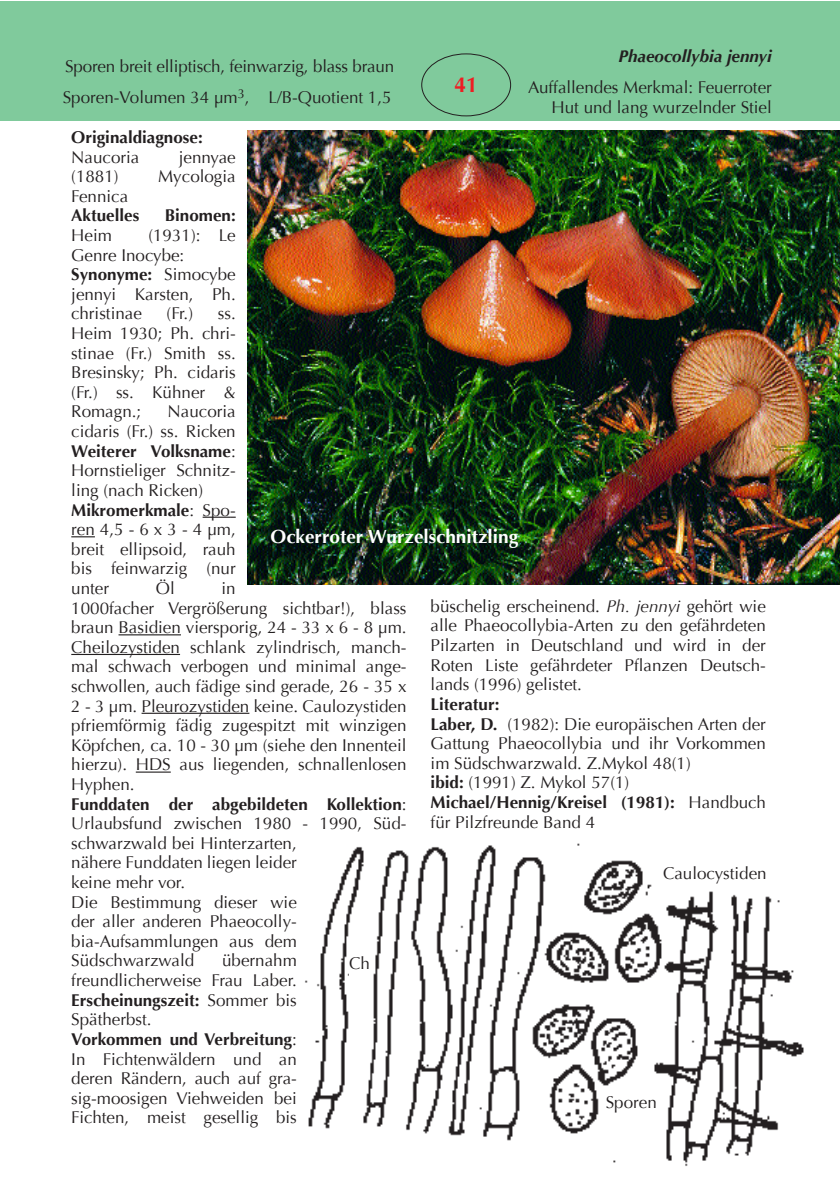
<style>
.page{position:relative;width:840px;height:1191px;background:#fff}
.page>*{position:absolute;margin:0;border:0;box-sizing:border-box;transform-origin:0 0}
.t1{font:700 21.4px "Optima";color:#ee1d23}
.t2{font:700 19px "Optima";color:#fff}
.t3{font:17px/19.6px "Optima";color:#231f20}
.t4{font:700 17px "Optima";color:#231f20}
.t5{font:italic 700 17px "Optima";color:#231f20}
.s1{font-weight:700}
.s2{font-style:italic}
</style>
<div class="page">
<div style="left:0;top:1px;width:839px;height:119px;background:#80ca9c"></div>
<div style="left:421px;top:53px;width:90px;height:63px;border:2px solid #231f20;border-radius:50%"></div>
<hr style="left:202px;top:516px;width:28px;height:2px;background:#231f20">
<svg style="left:71px;top:536px;width:24px;height:1px"></svg>
<hr style="left:118px;top:634px;width:63px;height:1px;background:#231f20">
<hr style="left:71px;top:654px;width:109px;height:1px;background:#231f20">
<hr style="left:141px;top:712px;width:108px;height:2px;background:#231f20">
<hr style="left:136px;top:771px;width:35px;height:1px;background:#231f20">
<img style="left:305px;top:843px;width:499px;height:323px">
<div style="left:605px;top:1092px;width:57px;height:21px;background:#fff"></div>
<div style="left:662px;top:863px;width:104px;height:20px;background:#fff"></div>
<div style="left:349px;top:953px;width:23px;height:29px;background:#fff"></div>
<img style="left:247px;top:131px;width:592px;height:453px">
<p class="t3" style="left:65px;top:57px;width:330px">Sporen breit elliptisch, feinwarzig, blass braun</p>
<p class="t3" style="left:63px;top:87px;width:330px">Sporen-Volumen 34 µm<sup>3</sup>, L/B-Quotient 1,5</p>
<p class="t1" style="left:454px;top:72px;width:25px">41</p>
<p class="t5" style="left:618px;top:46px;width:155px">Phaeocollybia jennyi</p>
<p class="t3" style="left:527px;top:77px;width:245px;text-align:right">Auffallendes Merkmal: Feuerroter<br>Hut und lang wurzelnder Stiel</p>
<p class="t4" style="left:71px;top:127px;width:133px">Originaldiagnose:</p>
<p class="t3" style="left:71px;top:147px;width:70px">Naucoria</p>
<p class="t3" style="left:179px;top:147px;width:58px">jennyae</p>
<p class="t3" style="left:71px;top:167px;width:49px">(1881)</p>
<p class="t3" style="left:158px;top:167px;width:79px">Mycologia</p>
<p class="t3" style="left:71px;top:186px;width:58px">Fennica</p>
<p class="t4" style="left:71px;top:206px;width:70px">Aktuelles</p>
<p class="t4" style="left:165px;top:206px;width:72px">Binomen:</p>
<p class="t3" style="left:71px;top:226px;width:42px">Heim</p>
<p class="t3" style="left:71px;top:226px;width:166px;text-indent:77px">(1931): Le<br>Genre Inocybe:<br><span class="s1">Synonyme:</span> Simocybe jennyi Karsten, Ph. christinae</p>
<p class="t3" style="left:166px;top:304px;width:28px">(Fr.)</p>
<p class="t3" style="left:71px;top:304px;width:166px;text-align:justify;text-indent:146px">ss.<br>Heim 1930; Ph. chri&shy;stinae (Fr.) Smith ss.<br>Bresinsky; Ph. cidaris (Fr.) ss. Kühner &amp; Romagn.;</p>
<p class="t3" style="left:71px;top:402px;width:166px;text-indent:96px">Naucoria cidaris (Fr.) ss. Ricken<br><span class="s1">Weiterer Volksname</span>:<br>Hornstieliger Schnitz&shy;ling (nach Ricken)<br><span class="s1">Mikromerkmale</span>: Spo&shy;ren4,5-6x3-4µm, breit ellipsoid, rauh bis feinwarzig (nur unter</p>
<p class="t2" style="left:270px;top:525px;width:249px">Ockerroter Wurzelschnitzling</p>
<p class="t3" style="left:156px;top:578px;width:20px">Öl</p>
<p class="t3" style="left:71px;top:578px;width:336px;text-indent:150px">in<br>1000facher Vergrößerung sichtbar!), blass braun Basidien viersporig, 24 - 33 x 6 - 8 µm.<br>Cheilozystiden schlank zylindrisch, manch&shy;mal schwach verbogen und minimal ange&shy;schwollen, auch fädige sind gerade, 26 - 35 x 2 - 3 µm. Pleurozystiden keine. Caulozystiden pfriemförmig fädig zugespitzt mit winzigen Köpfchen, ca. 10 - 30 µm (siehe den Innenteil hierzu). HDS aus liegenden, schnallenlosen Hyphen.<br><span class="s1">Funddaten der abgebildeten Kollektion</span>:<br>Urlaubsfund zwischen 1980 - 1990, Süd&shy;schwarzwald bei Hinterzarten,<br>nähere Funddaten liegen leider<br>keine mehr vor.<br>Die Bestimmung dieser wie<br>der aller anderen Phaeocolly&shy;bia-Aufsammlungen aus dem Südschwarzwald</p>
<p class="t3" style="left:430px;top:596px;width:336px;text-align:justify">büschelig erscheinend. <span class="s2">Ph. jennyi</span> gehört wie alle Phaeocollybia-Arten zu den gefährdeten Pilzarten in Deutschland und wird in der Roten Liste gefährdeter Pflanzen Deutsch&shy;lands (1996) gelistet.</p>
<p class="t3" style="left:430px;top:694px;width:336px"><span class="s1">Literatur:<br>Laber, D.</span> (1982): Die europäischen Arten der<br>Gattung Phaeocollybia und ihr Vorkommen im Südschwarzwald. Z.Mykol 48(1)<br><span class="s1">ibid:</span> (1991) Z. Mykol 57(1)<br><span class="s1">Michael/Hennig/Kreisel (1981):</span> Handbuch für Pilzfreunde Band 4</p>
<p class="t3" style="left:662px;top:863px;width:105px">Caulocystiden</p>
<p class="t3" style="left:71px;top:951px;width:227px;text-indent:151px">übernahm freundlicherweise Frau Laber.<br><span class="s1">Erscheinungszeit:</span> Sommer bis<br>Spätherbst.<br><span class="s1">Vorkommen und Verbreitung</span>:<br>In Fichtenwäldern und an deren Rändern, auch auf gra&shy;sig-moosigen Viehweiden bei<br>Fichten, meist gesellig bis</p>
<p class="t3" style="left:349px;top:954px;width:22px">Ch</p>
<p class="t3" style="left:605px;top:1093px;width:53px">Sporen</p>
</div>
